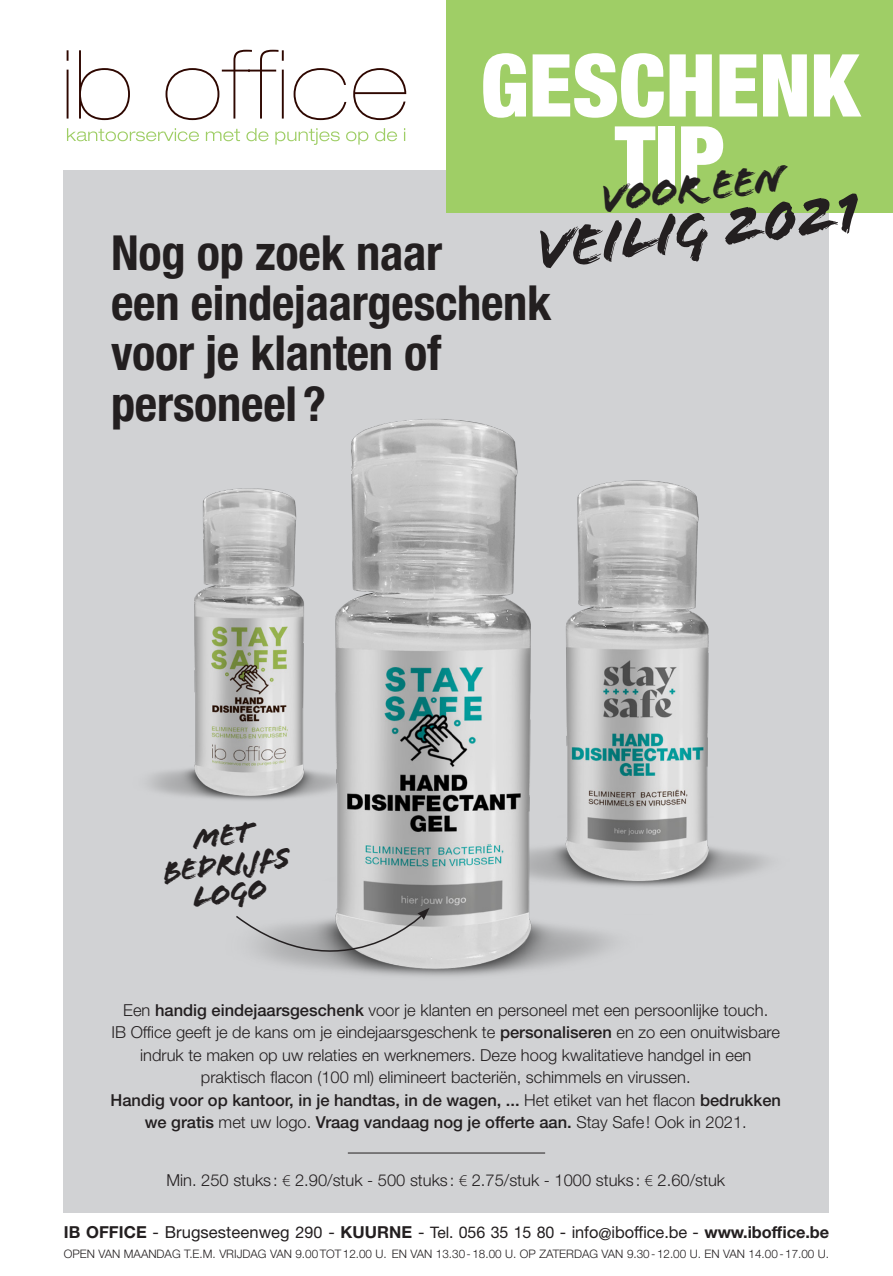
<style>
.page{position:relative;width:893px;height:1276px;background:#fff}
.page>*{position:absolute;margin:0;border:0;box-sizing:border-box;transform-origin:0 0}
.t1{font:900 condensed 87px/72px "Helvetica Neue LT Std";color:#fff;text-align:center}
.t2{font:60px "Flood Std";color:#231f20}
.t3{font:700 condensed 48.45px/50.2px "Helvetica Neue LT Std";letter-spacing:-.005em;color:#231f20}
.t4{font:42px "Flood Std";color:#231f20}
.t5{font:31.2px/29px "Flood Std";color:#231f20;text-align:center}
.Opsommig{font:300 16.5px/22.5px "Helvetica Neue LT Std";color:#231f20;text-align:center}
.t6{font:16.5px "Helvetica Neue LT Std";letter-spacing:.005em;color:#231f20}
.t7{font:300 11.7px "Helvetica Neue LT Std";color:#231f20}
.s1{font-weight:500}
.s2{font-family:"Myriad Pro"}
.s3{font-weight:700}
.s4{font-size:16.2px}
.s5{font-size:15.9px}
.s6{font-style:inherit}
</style>
<div class="page">
<div style="left:64px;top:170px;width:765px;height:1042px;background:#d1d2d4"></div>
<svg style="left:67px;top:128px;width:338px;height:17px"></svg>
<svg style="left:67px;top:50px;width:339px;height:70px"></svg>
<div style="left:446px;top:0;width:447px;height:213px;background:#9fce66"></div>
<img style="left:688px;top:489px;width:79px;height:395px">
<img style="left:171px;top:419px;width:517px;height:557px">
<svg style="left:234px;top:908px;width:195px;height:68px"></svg>
<hr style="left:348px;top:1152px;width:197px;height:1px;background:#231f20">
<p class="t1" style="left:480px;top:48px;width:380px">GESCHENK<br>TIP</p>
<p class="t4" style="left:598px;top:175px;width:187px;rotate:-7deg">voor een</p>
<p class="t2" style="left:533px;top:216px;width:327px;rotate:-7deg">veilig 2021</p>
<p class="t3" style="left:111px;top:227px;width:442px">Nog op zoek naar<br>een eindejaargeschenk voor je klanten of personeel?</p>
<p class="t5" style="left:157px;top:829px;width:131px;rotate:-7deg">met bedrijfs logo</p>
<p class="Opsommig" style="left:111px;top:998px;width:672px">Een <span class="s1">handig eindejaarsgeschenk</span> voor je klanten en personeel met een persoonlijke touch.<br>IB Office geeft je de kans om je eindejaarsgeschenk te <span class="s1">personaliseren</span> en zo een onuitwisbare indruk te maken op uw relaties en werknemers. Deze hoog kwalitatieve handgel in een praktisch flacon (100 ml) elimineert bacteriën, schimmels en virussen.<br><span class="s1">Handig voor op kantoor, in je handtas, in de wagen, ...</span> Het etiket van het flacon <span class="s1">bedrukken we gratis</span> met uw logo. <span class="s1">Vraag vandaag nog je offerte aan.</span> Stay Safe! Ook in 2021.</p>
<p class="Opsommig" style="left:166px;top:1168px;width:560px">Min. 250 stuks : <span class="s2">€</span> 2.90/stuk - 500 stuks : <span class="s2">€</span> 2.75/stuk - 1000 stuks : <span class="s2">€</span> 2.60/stuk</p>
<p class="t6" style="left:64px;top:1222px;width:767px"><span class="s3">IB OFFICE</span> - Brugsesteenweg <span class="s4">290</span> - <span class="s3">KUURNE</span> - <span class="s5">Tel.</span> <span class="s4">056 35 15 80</span> - info@iboffice.be - <span class="s3">www.iboffice.be</span></p>
<p class="t7" style="left:64px;top:1246px;width:767px">OPEN VAN MAANDAG T.E.M. VRIJDAG VAN 9<span class="s6">.</span>00TOT12<span class="s6">.</span>00 U. EN VAN 13<span class="s6">.</span>30-18<span class="s6">.</span>00 U. OP ZATERDAG VAN 9<span class="s6">.</span>30-12<span class="s6">.</span>00 U. EN VAN 14<span class="s6">.</span>00-17<span class="s6">.</span>00 U.</p>
</div>
